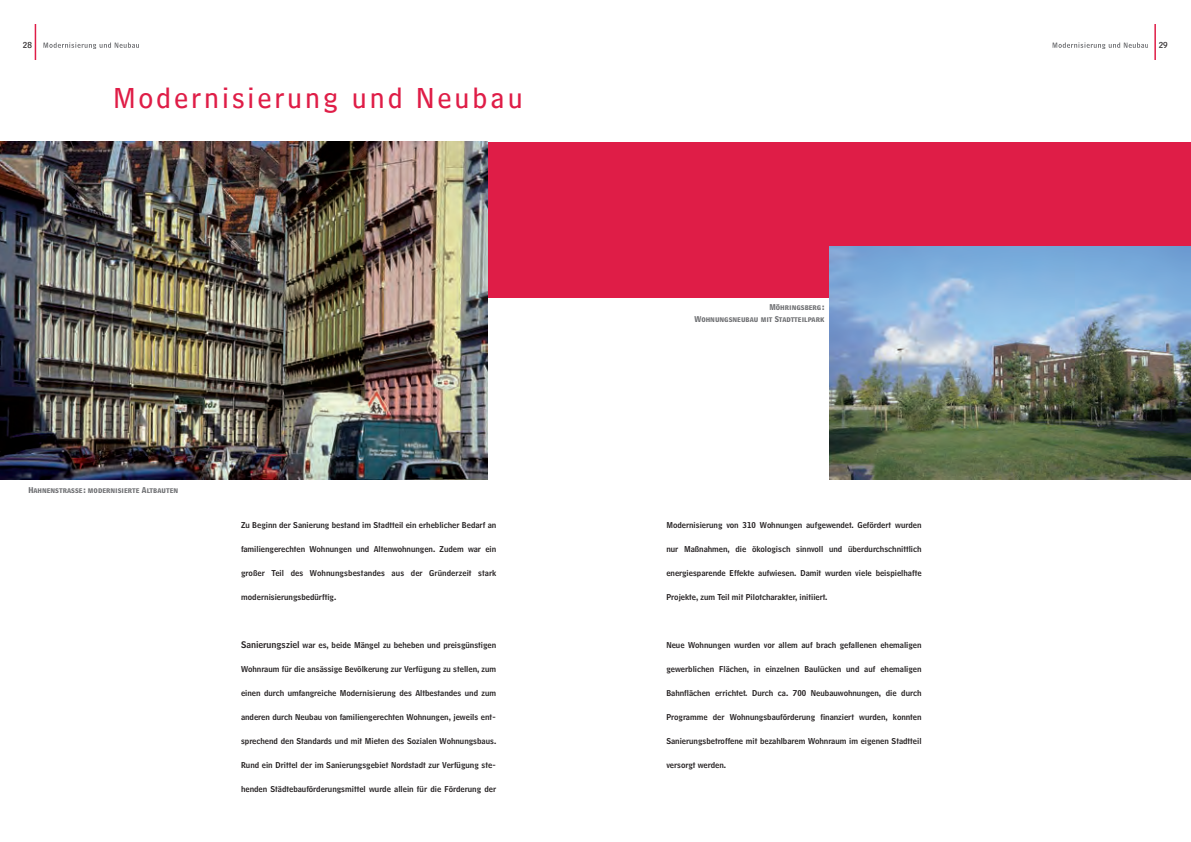
<style>
.page{position:relative;width:1191px;height:842px;background:#fff}
.page>*{position:absolute;margin:0;border:0;box-sizing:border-box;transform-origin:0 0}
.t1{font:30px "HM Text";letter-spacing:.1em;color:#df1d47}
.t2{font:9px "HM Text";color:#231f20}
.t3{font:8px "HM Headline";color:#231f20}
.t4{font:7px/12px "HM Big Caps";color:#6c6d70;text-align:right}
.s1{font-size:9px}
</style>
<div class="page">
<hr style="left:1154px;top:24px;width:1px;height:36px;background:#df1d47">
<hr style="left:35px;top:24px;width:1px;height:36px;background:#df1d47">
<div style="left:326px;top:142px;width:865px;height:156px;background:#df1d47"></div>
<svg style="left:43px;top:43px;width:53px;height:5px"></svg>
<svg style="left:1052px;top:43px;width:53px;height:5px"></svg>
<img style="left:0;top:142px;width:488px;height:337px">
<img style="left:829px;top:247px;width:362px;height:232px">
<p class="t2" style="left:23px;top:42px;width:10px">28</p>
<h1 class="t1" style="left:113px;top:88px;width:411px">Modernisierung und Neubau</h1>
<p class="t4" style="left:28px;top:484px;width:151px">Hahnenstraße: modernisierte Altbauten</p>
<p class="t3" style="left:241px;top:522px;width:257px">Zu Beginn der Sanierung bestand im Stadtteil ein erheblicher Bedarf an</p>
<p class="t3" style="left:241px;top:546px;width:257px">familiengerechten Wohnungen und Altenwohnungen. Zudem war ein</p>
<p class="t3" style="left:241px;top:570px;width:257px">großer Teil des Wohnungsbestandes aus der Gründerzeit stark</p>
<p class="t3" style="left:241px;top:594px;width:97px">modernisierungsbedürftig.</p>
<p class="t3" style="left:241px;top:642px;width:257px"><span class="s1">Sanierungsziel</span> war es, beide Mängel zu beheben und preisgünstigen</p>
<p class="t3" style="left:241px;top:666px;width:257px">Wohnraum für die ansässige Bevölkerung zur Verfügung zu stellen, zum</p>
<p class="t3" style="left:241px;top:690px;width:257px">einen durch umfangreiche Modernisierung des Altbestandes und zum</p>
<p class="t3" style="left:241px;top:714px;width:256px">anderen durch Neubau von familiengerechten Wohnungen, jeweils ent-</p>
<p class="t3" style="left:241px;top:738px;width:257px">sprechend den Standards und mit Mieten des Sozialen Wohnungsbaus.</p>
<p class="t3" style="left:241px;top:762px;width:257px">Rund ein Drittel der im Sanierungsgebiet Nordstadt zur Verfügung ste-</p>
<p class="t3" style="left:241px;top:786px;width:257px">henden Städtebauförderungsmittel wurde allein für die Förderung der</p>
<p class="t4" style="left:694px;top:301px;width:131px">Möhringsberg:<br>Wohnungsneubau mit Stadtteilpark</p>
<p class="t3" style="left:666px;top:522px;width:257px">Modernisierung von 310 Wohnungen aufgewendet. Gefördert wurden</p>
<p class="t3" style="left:666px;top:546px;width:257px">nur Maßnahmen, die ökologisch sinnvoll und überdurchschnittlich</p>
<p class="t3" style="left:666px;top:570px;width:257px">energiesparende Effekte aufwiesen. Damit wurden viele beispielhafte</p>
<p class="t3" style="left:666px;top:594px;width:162px">Projekte, zum Teil mit Pilotcharakter, initiiert.</p>
<p class="t3" style="left:666px;top:642px;width:257px">Neue Wohnungen wurden vor allem auf brach gefallenen ehemaligen</p>
<p class="t3" style="left:666px;top:666px;width:257px">gewerblichen Flächen, in einzelnen Baulücken und auf ehemaligen</p>
<p class="t3" style="left:666px;top:690px;width:257px">Bahnflächen errichtet. Durch ca. 700 Neubauwohnungen, die durch</p>
<p class="t3" style="left:666px;top:714px;width:257px">Programme der Wohnungsbauförderung finanziert wurden, konnten</p>
<p class="t3" style="left:666px;top:738px;width:257px">Sanierungsbetroffene mit bezahlbarem Wohnraum im eigenen Stadtteil</p>
<p class="t3" style="left:666px;top:762px;width:61px">versorgt werden.</p>
<p class="t2" style="left:1158px;top:42px;width:10px">29</p>
</div>
